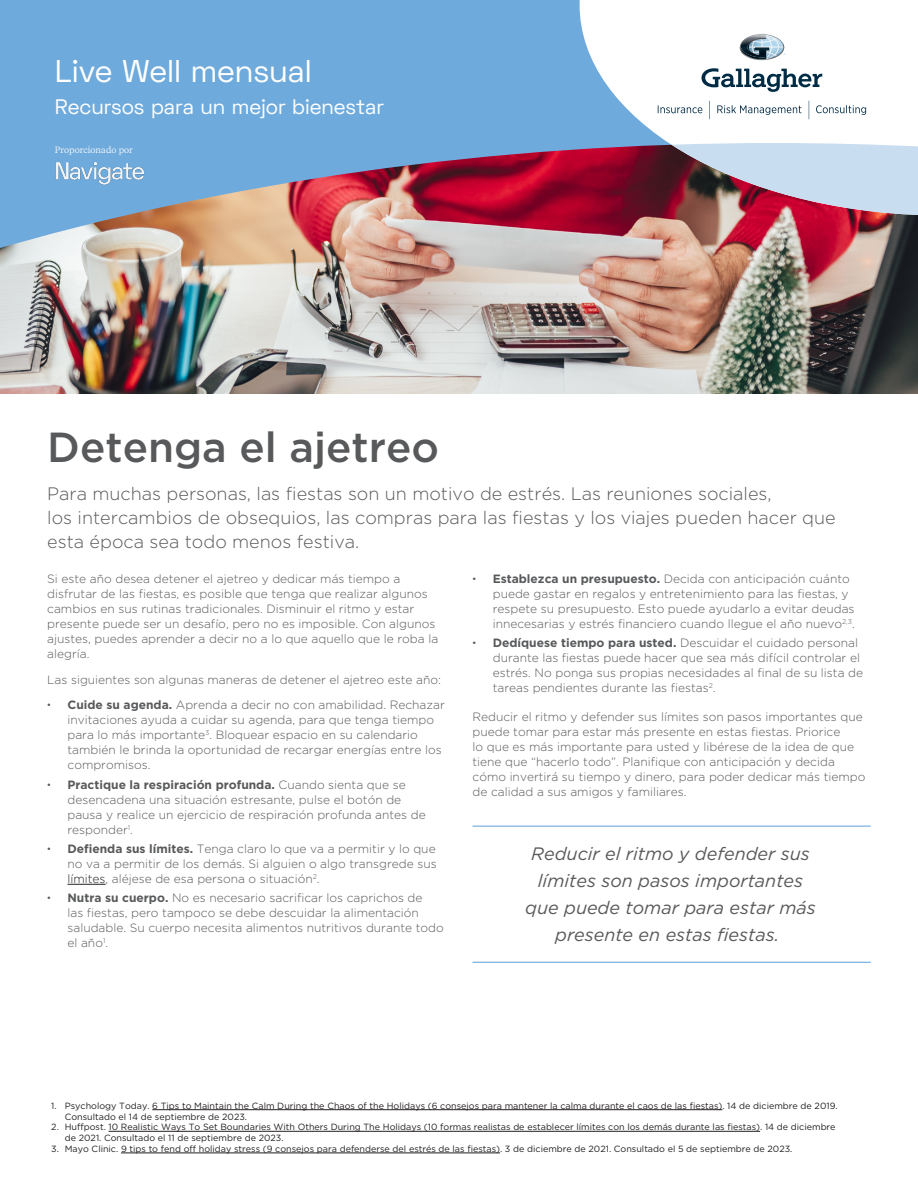
<style>
.page{position:relative;width:918px;height:1188px;background:#fff}
.page>*{position:absolute;margin:0;border:0;box-sizing:border-box;transform-origin:0 0}
.Title_of_Article{font:500 42px "Gotham";color:#58595b}
.t1{font:31.5px "Space Grotesk";color:#fff}
.t2{font:21px "Space Grotesk";color:#fff}
.Intro_Conclusion{font:300 18px/24px "Gotham";color:#58595b}
.Callout{font:italic 18px/27px "Gotham";color:#58595b;text-align:center}
.Body_Text_Print{font:300 12px/15px "Gotham";color:#58595b}
.t3{font:9px/10.8px "Gotham";color:#231f20}
.t4{font:9px "Recife Text";color:#fff}
.s1{font-family:"Space Grotesk"}
.s2{font-weight:700}
.s3{color:#231f20}
</style>
<div class="page">
<img style="left:0;top:252px;width:918px;height:141px">
<svg style="left:0;top:0;width:918px;height:252px;background:#8995b8"></svg>
<svg style="left:580px;top:0;width:338px;height:215px"></svg>
<svg style="left:672px;top:143px;width:246px;height:72px;background:#b4a4b6"></svg>
<img style="left:55px;top:143px;width:109px;height:55px">
<svg style="left:702px;top:68px;width:120px;height:24px"></svg>
<svg style="left:658px;top:105px;width:44px;height:8px"></svg>
<svg style="left:717px;top:105px;width:84px;height:10px"></svg>
<svg style="left:816px;top:105px;width:50px;height:10px"></svg>
<svg style="left:809px;top:101px;width:1px;height:18px"></svg>
<svg style="left:709px;top:101px;width:1px;height:18px"></svg>
<svg style="left:740px;top:34px;width:45px;height:26px"></svg>
<hr style="left:68px;top:884px;width:38px;height:1px;background:#231f20">
<hr style="left:472px;top:826px;width:399px;height:1px;background:#6faadc">
<hr style="left:472px;top:962px;width:399px;height:1px;background:#6faadc">
<hr style="left:152px;top:1109px;width:570px;height:1px;background:#231f20">
<hr style="left:109px;top:1131px;width:651px;height:1px;background:#231f20">
<hr style="left:121px;top:1153px;width:379px;height:1px;background:#231f20">
<h2 class="t1" style="left:55px;top:51px;width:258px">Live Well mensual</h2>
<h3 class="t2" style="left:55px;top:93px;width:331px">Recursos para un mejor bienestar</h3>
<p class="t4" style="left:55px;top:143px;width:80px">Proporcionado por</p>
<p class="Title_of_Article" style="left:47px;top:420px;width:393px">Detenga el ajetreo</p>
<p class="Intro_Conclusion" style="left:47px;top:481px;width:790px">Para muchas personas, las fiestas son un motivo de estrés. Las reuniones sociales,<br>los intercambios de obsequios, las compras para las fiestas y los viajes pueden hacer que esta época sea todo menos festiva.</p>
<p class="Body_Text_Print" style="left:47px;top:571px;width:393px">Si este año desea detener el ajetreo y dedicar más tiempo a disfrutar de las fiestas, es posible que tenga que realizar algunos cambios en sus rutinas tradicionales. Disminuir el ritmo y estar presente puede ser un desafío, pero no es imposible. Con algunos ajustes, puedes aprender a decir no a lo que aquello que le roba la alegría.</p>
<p class="Body_Text_Print" style="left:47px;top:672px;width:395px">Las siguientes son algunas maneras de detener el ajetreo este año:</p>
<p class="Body_Text_Print" style="left:68px;top:697px;width:379px;text-indent:-20px"><span class="s1">•</span> <span class="s2">Cuide su agenda.</span> Aprenda a decir no con amabilidad. Rechazar invitaciones ayuda a cuidar su agenda, para que tenga tiempo para lo más importante<sup>3</sup>. Bloquear espacio en su calendario también le brinda la oportunidad de recargar energías entre los compromisos.</p>
<p class="Body_Text_Print" style="left:68px;top:777px;width:360px;text-indent:-20px"><span class="s1">•</span> <span class="s2">Practique la respiración profunda.</span> Cuando sienta que se desencadena una situación estresante, pulse el botón de pausa y realice un ejercicio de respiración profunda antes de responder<sup>1</sup>.</p>
<p class="Body_Text_Print" style="left:68px;top:841px;width:371px;text-align:justify;text-indent:-20px"><span class="s1">•</span> <span class="s2">Defienda sus límites.</span> Tenga claro lo que va a permitir y lo que no va a permitir de los demás. Si alguien o algo transgrede sus <span class="s3">límites</span>, aléjese de esa persona o situación<sup>2</sup>.</p>
<p class="Body_Text_Print" style="left:68px;top:890px;width:378px;text-indent:-20px"><span class="s1">•</span> <span class="s2">Nutra su cuerpo.</span> No es necesario sacrificar los caprichos de<br>las fiestas, pero tampoco se debe descuidar la alimentación saludable. Su cuerpo necesita alimentos nutritivos durante todo el año<sup>1</sup>.</p>
<p class="Body_Text_Print" style="left:493px;top:571px;width:364px;text-indent:-20px"><span class="s1">•</span> <span class="s2">Establezca un presupuesto.</span> Decida con anticipación cuánto puede gastar en regalos y entretenimiento para las fiestas, y respete su presupuesto. Esto puede ayudarlo a evitar deudas innecesarias y estrés financiero cuando llegue el año nuevo<sup>2,3</sup>.</p>
<p class="Body_Text_Print" style="left:493px;top:635px;width:372px;text-indent:-20px"><span class="s1">•</span> <span class="s2">Dedíquese tiempo para usted.</span> Descuidar el cuidado personal durante las fiestas puede hacer que sea más difícil controlar el estrés. No ponga sus propias necesidades al final de su lista de tareas pendientes durante las fiestas<sup>2</sup>.</p>
<p class="Body_Text_Print" style="left:472px;top:709px;width:395px">Reducir el ritmo y defender sus límites son pasos importantes que puede tomar para estar más presente en estas fiestas. Priorice<br>lo que es más importante para usted y libérese de la idea de que tiene que “hacerlo todo”. Planifique con anticipación y decida cómo invertirá su tiempo y dinero, para poder dedicar más tiempo de calidad a sus amigos y familiares.</p>
<p class="Callout" style="left:525px;top:840px;width:292px">Reducir el ritmo y defender sus límites son pasos importantes que puede tomar para estar más presente en estas fiestas.</p>
<p class="t3" style="left:65px;top:1100px;width:774px;text-indent:-14px">1. Psychology Today. 6 Tips to Maintain the Calm During the Chaos of the Holidays (6 consejos para mantener la calma durante el caos de las fiestas). 14 de diciembre de 2019.<br>Consultado el 14 de septiembre de 2023.</p>
<p class="t3" style="left:65px;top:1122px;width:772px;text-indent:-14px">2. Huffpost. 10 Realistic Ways To Set Boundaries With Others During The Holidays (10 formas realistas de establecer límites con los demás durante las fiestas). 14 de diciembre de 2021. Consultado el 11 de septiembre de 2023.</p>
<p class="t3" style="left:51px;top:1143px;width:743px">3. Mayo Clinic. 9 tips to fend off holiday stress (9 consejos para defenderse del estrés de las fiestas). 3 de diciembre de 2021. Consultado el 5 de septiembre de 2023.</p>
</div>
